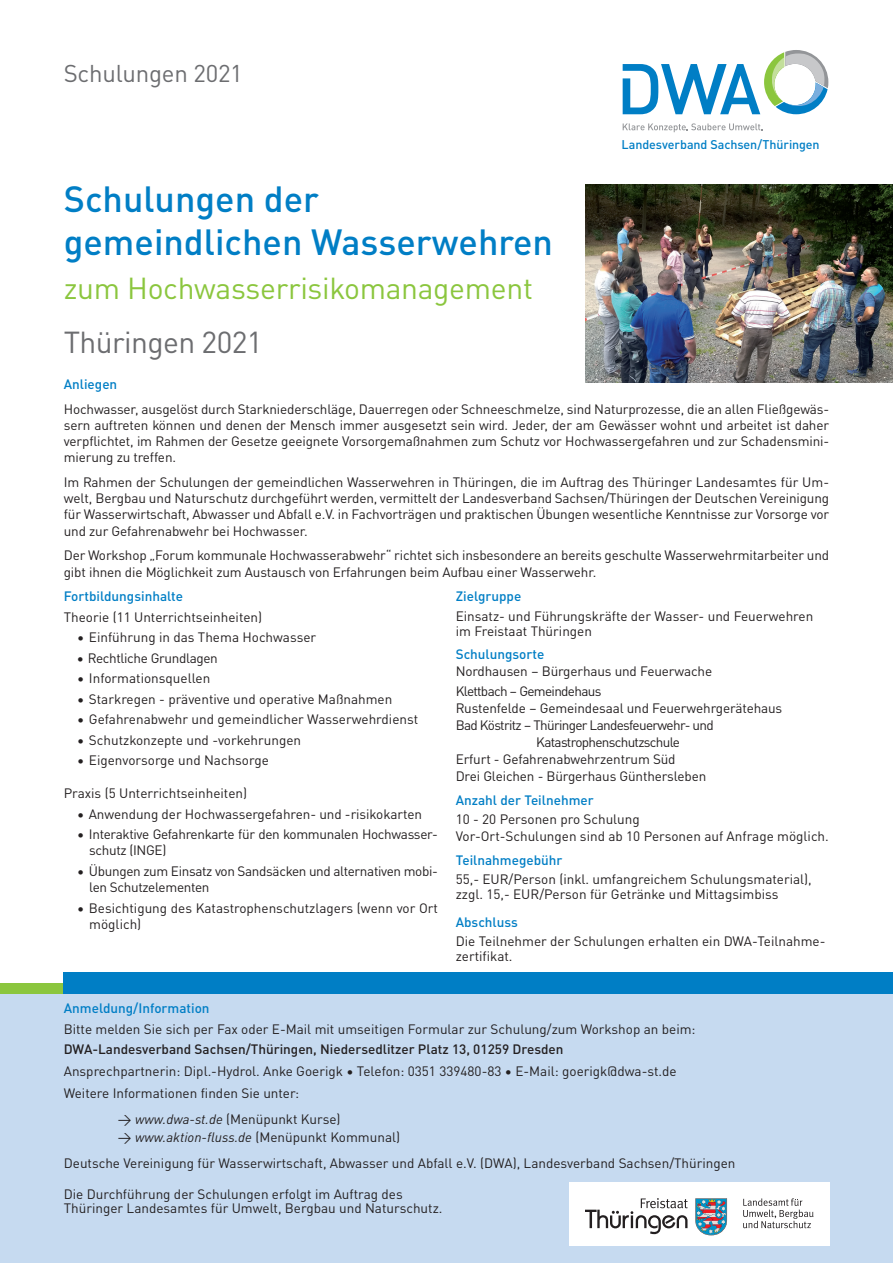
<style>
.page{position:relative;width:893px;height:1263px;background:#fff}
.page>*{position:absolute;margin:0;border:0;box-sizing:border-box;transform-origin:0 0}
.t1{font:500 36px/43.2px "DINOT";color:#007ec5}
.t2{font:30px "DINOT";letter-spacing:-.01em;color:#8bc63e}
.t3{font:30px "DINOT";letter-spacing:-.02em;color:#6c6d70}
.t4{font:24px "DINOT";letter-spacing:-.01em;color:#6c6d70}
.t5{font:13.5px/16.2px "DINOT";letter-spacing:-.005em;color:#231f20}
.t6{font:13.5px/16.2px "DINOT";letter-spacing:-.025em;color:#231f20}
.t7{font:500 13.5px "DINOT";color:#007ec5}
.t8{font:500 13.5px "DINOT";color:#231f20}
.t9{font:13.5px "DINOT";letter-spacing:-.05em;color:#231f20}
.t10{font:500 12.45px "DINOT";letter-spacing:-.01em;color:#007ec5}
.s1{font-style:italic}
</style>
<div class="page">
<svg style="left:623px;top:123px;width:140px;height:9px"></svg>
<svg style="left:623px;top:50px;width:205px;height:64px"></svg>
<div style="left:0;top:994px;width:893px;height:269px;background:#c6daf0"></div>
<div style="left:0;top:983px;width:64px;height:11px;background:#8bc63e"></div>
<div style="left:64px;top:973px;width:829px;height:21px;background:#007ec5"></div>
<img style="left:585px;top:184px;width:308px;height:198px">
<div style="left:569px;top:1182px;width:260px;height:64px;background:#fff"></div>
<svg style="left:695px;top:1198px;width:32px;height:37px"></svg>
<svg style="left:585px;top:1198px;width:103px;height:36px"></svg>
<svg style="left:743px;top:1198px;width:70px;height:30px"></svg>
<h3 class="t4" style="left:64px;top:55px;width:181px">Schulungen 2021</h3>
<p class="t10" style="left:621px;top:135px;width:200px">Landesverband Sachsen/Thüringen</p>
<h1 class="t1" style="left:64px;top:175px;width:491px">Schulungen der gemeindlichen Wasserwehren</h1>
<h2 class="t2" style="left:64px;top:266px;width:471px">zum Hochwasserrisikomanagement</h2>
<h2 class="t3" style="left:64px;top:319px;width:200px">Thüringen 2021</h2>
<p class="t7" style="left:64px;top:374px;width:55px">Anliegen</p>
<p class="t5" style="left:64px;top:400px;width:767px;text-align:justify">Hochwasser, ausgelöst durch Starkniederschläge, Dauerregen oder Schneeschmelze, sind Naturprozesse, die an allen Fließgewäs&shy;sern auftreten können und denen der Mensch immer ausgesetzt sein wird. Jeder, der am Gewässer wohnt und arbeitet ist daher verpflichtet, im Rahmen der Gesetze geeignete Vorsorgemaßnahmen zum Schutz vor Hochwassergefahren und zur Schadensmini&shy;mierung zu treffen.</p>
<p class="t5" style="left:64px;top:473px;width:767px;text-align:justify">Im Rahmen der Schulungen der gemeindlichen Wasserwehren in Thüringen, die im Auftrag des Thüringer Landesamtes für Um&shy;welt, Bergbau und Naturschutz durchgeführt werden, vermittelt der Landesverband Sachsen/Thüringen der Deutschen Vereinigung für Wasserwirtschaft, Abwasser und Abfall e.V. in Fachvorträgen und praktischen Übungen wesentliche Kenntnisse zur Vorsorge vor und zur Gefahrenabwehr bei Hochwasser.</p>
<p class="t5" style="left:64px;top:546px;width:767px">Der Workshop „Forum kommunale Hochwasserabwehr“ richtet sich insbesondere an bereits geschulte Wasserwehrmitarbeiter und gibt ihnen die Möglichkeit zum Austausch von Erfahrungen beim Aufbau einer Wasserwehr.</p>
<p class="t7" style="left:64px;top:586px;width:121px">Fortbildungsinhalte</p>
<p class="t5" style="left:64px;top:608px;width:200px">Theorie (11 Unterrichtseinheiten)</p>
<p class="t5" style="left:77px;top:628px;width:240px">• Einführung in das Thema Hochwasser</p>
<p class="t6" style="left:77px;top:649px;width:142px">• Rechtliche Grundlagen</p>
<p class="t5" style="left:77px;top:669px;width:135px">• Informationsquellen</p>
<p class="t5" style="left:77px;top:690px;width:317px">• Starkregen - präventive und operative Maßnahmen</p>
<p class="t5" style="left:77px;top:710px;width:342px">• Gefahrenabwehr und gemeindlicher Wasserwehrdienst</p>
<p class="t5" style="left:77px;top:731px;width:225px">• Schutzkonzepte und -vorkehrungen</p>
<p class="t5" style="left:77px;top:751px;width:193px">• Eigenvorsorge und Nachsorge</p>
<p class="t5" style="left:64px;top:784px;width:185px">Praxis (5 Unterrichtseinheiten)</p>
<p class="t5" style="left:77px;top:805px;width:346px">• Anwendung der Hochwassergefahren- und -risikokarten</p>
<p class="t6" style="left:89px;top:825px;width:350px;text-indent:-12px">• Interaktive Gefahrenkarte für den kommunalen Hochwasser&shy;schutz (INGE)</p>
<p class="t6" style="left:89px;top:862px;width:350px;text-indent:-12px">• Übungen zum Einsatz von Sandsäcken und alternativen mobi&shy;len Schutzelementen</p>
<p class="t5" style="left:89px;top:899px;width:350px;text-indent:-12px">• Besichtigung des Katastrophenschutzlagers (wenn vor Ort möglich)</p>
<p class="t7" style="left:456px;top:586px;width:67px">Zielgruppe</p>
<p class="t5" style="left:456px;top:607px;width:359px;line-height:15px">Einsatz- und Führungskräfte der Wasser- und Feuerwehren im Freistaat Thüringen</p>
<p class="t7" style="left:456px;top:644px;width:90px">Schulungsorte</p>
<p class="t5" style="left:456px;top:661px;width:258px;line-height:19.2px">Nordhausen – Bürgerhaus und Feuerwache<br>Klettbach – Gemeindehaus</p>
<p class="t5" style="left:456px;top:699px;width:328px">Rustenfelde – Gemeindesaal und Feuerwehrgerätehaus</p>
<p class="t9" style="left:456px;top:715px;width:260px">Bad Köstritz – Thüringer Landesfeuerwehr- und</p>
<p class="t9" style="left:536px;top:732px;width:145px">Katastrophenschutzschule</p>
<p class="t5" style="left:456px;top:750px;width:221px">Erfurt - Gefahrenabwehrzentrum Süd</p>
<p class="t5" style="left:456px;top:767px;width:252px">Drei Gleichen - Bürgerhaus Günthersleben</p>
<p class="t7" style="left:456px;top:789px;width:140px">Anzahl der Teilnehmer</p>
<p class="t5" style="left:456px;top:810px;width:375px;line-height:17.1px">10 - 20 Personen pro Schulung<br>Vor-Ort-Schulungen sind ab 10 Personen auf Anfrage möglich.</p>
<p class="t7" style="left:456px;top:849px;width:108px">Teilnahmegebühr</p>
<p class="t5" style="left:456px;top:871px;width:358px;line-height:15px">55,- EUR/Person (inkl. umfangreichem Schulungsmaterial), zzgl. 15,- EUR/Person für Getränke und Mittagsimbiss</p>
<p class="t7" style="left:456px;top:911px;width:64px">Abschluss</p>
<p class="t5" style="left:456px;top:933px;width:371px;line-height:15px">Die Teilnehmer der Schulungen erhalten ein DWA-Teilnahme&shy;zertifikat.</p>
<p class="t7" style="left:64px;top:998px;width:147px">Anmeldung/Information</p>
<p class="t5" style="left:64px;top:1020px;width:633px">Bitte melden Sie sich per Fax oder E-Mail mit umseitigen Formular zur Schulung/zum Workshop an beim:</p>
<p class="t8" style="left:64px;top:1039px;width:501px">DWA-Landesverband Sachsen/Thüringen, Niedersedlitzer Platz 13, 01259 Dresden</p>
<p class="t5" style="left:64px;top:1059px;width:614px;line-height:22px">Ansprechpartnerin: Dipl.-Hydrol. Anke Goerigk • Telefon: 0351 339480-83 • E-Mail: goerigk@dwa-st.de<br>Weitere Informationen finden Sie unter:</p>
<p class="t5" style="left:118px;top:1110px;width:224px">→ <span class="s1">www.dwa-st.de</span> (Menüpunkt Kurse)</p>
<p class="t5" style="left:64px;top:1123px;width:673px;line-height:26.2px;text-indent:54px">→ <span class="s1">www.aktion-fluss.de</span> (Menüpunkt Kommunal)<br>Deutsche Vereinigung für Wasserwirtschaft, Abwasser und Abfall e.V. (DWA), Landesverband Sachsen/Thüringen</p>
<p class="t5" style="left:64px;top:1186px;width:380px;line-height:14.4px">Die Durchführung der Schulungen erfolgt im Auftrag des<br>Thüringer Landesamtes für Umwelt, Bergbau und Naturschutz.</p>
</div>
